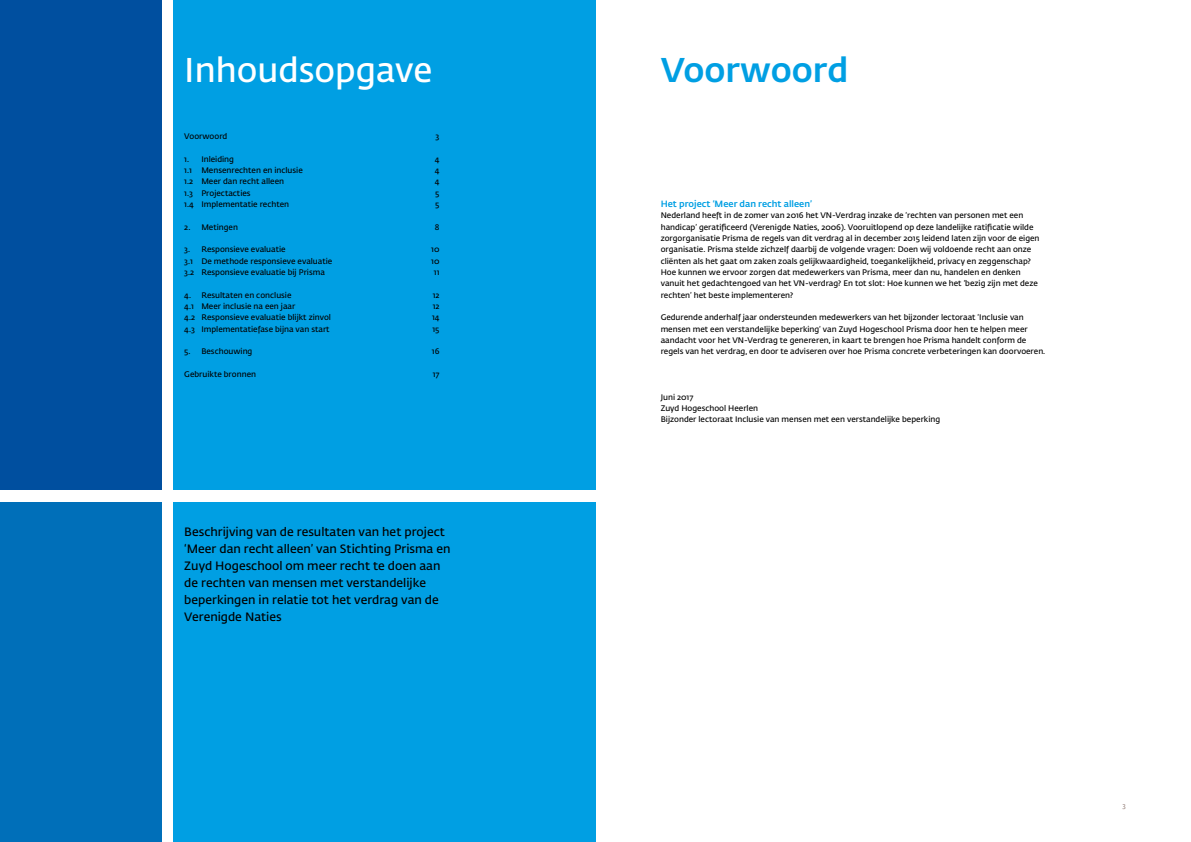
<style>
.page{position:relative;width:1191px;height:842px;background:#fff}
.page>*{position:absolute;margin:0;border:0;box-sizing:border-box;transform-origin:0 0}
.t1{font:600 34px "Fedra Sans Std";color:#fff}
.t2{font:500 34px "Fedra Sans Std";color:#009fe3}
.t3{font:600 12px/17px "Fedra Sans Std";color:#000}
.t4{font:500 9px "Fedra Sans Std";color:#009fe3}
.t5{font:600 8px/11.3px "Fedra Sans Std";color:#000}
.t6{font:600 7px "Fedra Sans Std";color:#9f8c86}
</style>
<div class="page">
<div style="left:0;top:0;width:162px;height:490px;background:#004f9f"></div>
<div style="left:0;top:502px;width:162px;height:340px;background:#006fb9"></div>
<div style="left:173px;top:0;width:422px;height:490px;background:#009fe3"></div>
<div style="left:173px;top:502px;width:422px;height:340px;background:#009fe3"></div>
<h1 class="t1" style="left:184px;top:50px;width:250px">Inhoudsopgave</h1>
<p class="t5" style="left:184px;top:131px;width:45px">Voorwoord</p>
<p class="t5" style="left:436px;top:131px;width:5px">3</p>
<p class="t5" style="left:184px;top:153px;width:51px">1. Inleiding</p>
<p class="t5" style="left:435px;top:153px;width:6px">4</p>
<p class="t5" style="left:184px;top:165px;width:120px">1.1 Mensenrechten en inclusie</p>
<p class="t5" style="left:435px;top:165px;width:6px">4</p>
<p class="t5" style="left:184px;top:176px;width:101px">1.2 Meer dan recht alleen</p>
<p class="t5" style="left:435px;top:176px;width:6px">4</p>
<p class="t5" style="left:184px;top:187px;width:68px">1.3 Projectacties</p>
<p class="t5" style="left:435px;top:187px;width:6px">5</p>
<p class="t5" style="left:184px;top:199px;width:106px">1.4 Implementatie rechten</p>
<p class="t5" style="left:435px;top:199px;width:6px">5</p>
<p class="t5" style="left:184px;top:221px;width:55px">2. Metingen</p>
<p class="t5" style="left:435px;top:221px;width:6px">8</p>
<p class="t5" style="left:184px;top:244px;width:103px">3. Responsieve evaluatie</p>
<p class="t5" style="left:431px;top:244px;width:10px">10</p>
<p class="t5" style="left:184px;top:255px;width:150px">3.1 De methode responsieve evaluatie</p>
<p class="t5" style="left:431px;top:255px;width:10px">10</p>
<p class="t5" style="left:184px;top:267px;width:142px">3.2 Responsieve evaluatie bij Prisma</p>
<p class="t5" style="left:434px;top:267px;width:7px">11</p>
<p class="t5" style="left:184px;top:289px;width:109px">4. Resultaten en conclusie</p>
<p class="t5" style="left:433px;top:289px;width:8px">12</p>
<p class="t5" style="left:184px;top:301px;width:112px">4.1 Meer inclusie na een jaar</p>
<p class="t5" style="left:433px;top:301px;width:8px">12</p>
<p class="t5" style="left:184px;top:312px;width:148px">4.2 Responsieve evaluatie blijkt zinvol</p>
<p class="t5" style="left:432px;top:312px;width:9px">14</p>
<p class="t5" style="left:184px;top:323px;width:147px">4.3 Implementatiefase bijna van start</p>
<p class="t5" style="left:432px;top:323px;width:9px">15</p>
<p class="t5" style="left:184px;top:346px;width:70px">5. Beschouwing</p>
<p class="t5" style="left:432px;top:346px;width:9px">16</p>
<p class="t5" style="left:184px;top:369px;width:73px">Gebruikte bronnen</p>
<p class="t5" style="left:433px;top:369px;width:8px">17</p>
<p class="t3" style="left:184px;top:523px;width:268px">Beschrijving van de resultaten van het project ‘Meer dan recht alleen’ van Stichting Prisma en Zuyd Hogeschool om meer recht te doen aan de rechten van mensen met verstandelijke beperkingen in relatie tot het verdrag van de Verenigde Naties</p>
<h1 class="t2" style="left:660px;top:49px;width:189px">Voorwoord</h1>
<p class="t4" style="left:660px;top:198px;width:153px">Het project ‘Meer dan recht alleen’</p>
<p class="t5" style="left:660px;top:210px;width:380px">Nederland heeft in de zomer van 2016 het VN-Verdrag inzake de ‘rechten van personen met een handicap’ geratificeerd (Verenigde Naties, 2006). Vooruitlopend op deze landelijke ratificatie wilde zorgorganisatie Prisma de regels van dit verdrag al in december 2015 leidend laten zijn voor de eigen organisatie. Prisma stelde zichzelf daarbij de volgende vragen: Doen wij voldoende recht aan onze cliënten als het gaat om zaken zoals gelijkwaardigheid, toegankelijkheid, privacy en zeggenschap?<br>Hoe kunnen we ervoor zorgen dat medewerkers van Prisma, meer dan nu, handelen en denken vanuit het gedachtengoed van het VN-verdrag? En tot slot: Hoe kunnen we het ‘bezig zijn met deze rechten’ het beste implementeren?</p>
<p class="t5" style="left:660px;top:312px;width:386px">Gedurende anderhalf jaar ondersteunden medewerkers van het bijzonder lectoraat ‘Inclusie van mensen met een verstandelijke beperking’ van Zuyd Hogeschool Prisma door hen te helpen meer aandacht voor het VN-Verdrag te genereren, in kaart te brengen hoe Prisma handelt conform de regels van het verdrag, en door te adviseren over hoe Prisma concrete verbeteringen kan doorvoeren.</p>
<p class="t5" style="left:660px;top:391px;width:281px">Juni 2017<br>Zuyd Hogeschool Heerlen<br>Bijzonder lectoraat Inclusie van mensen met een verstandelijke beperking</p>
<p class="t6" style="left:1122px;top:801px;width:5px">3</p>
</div>
